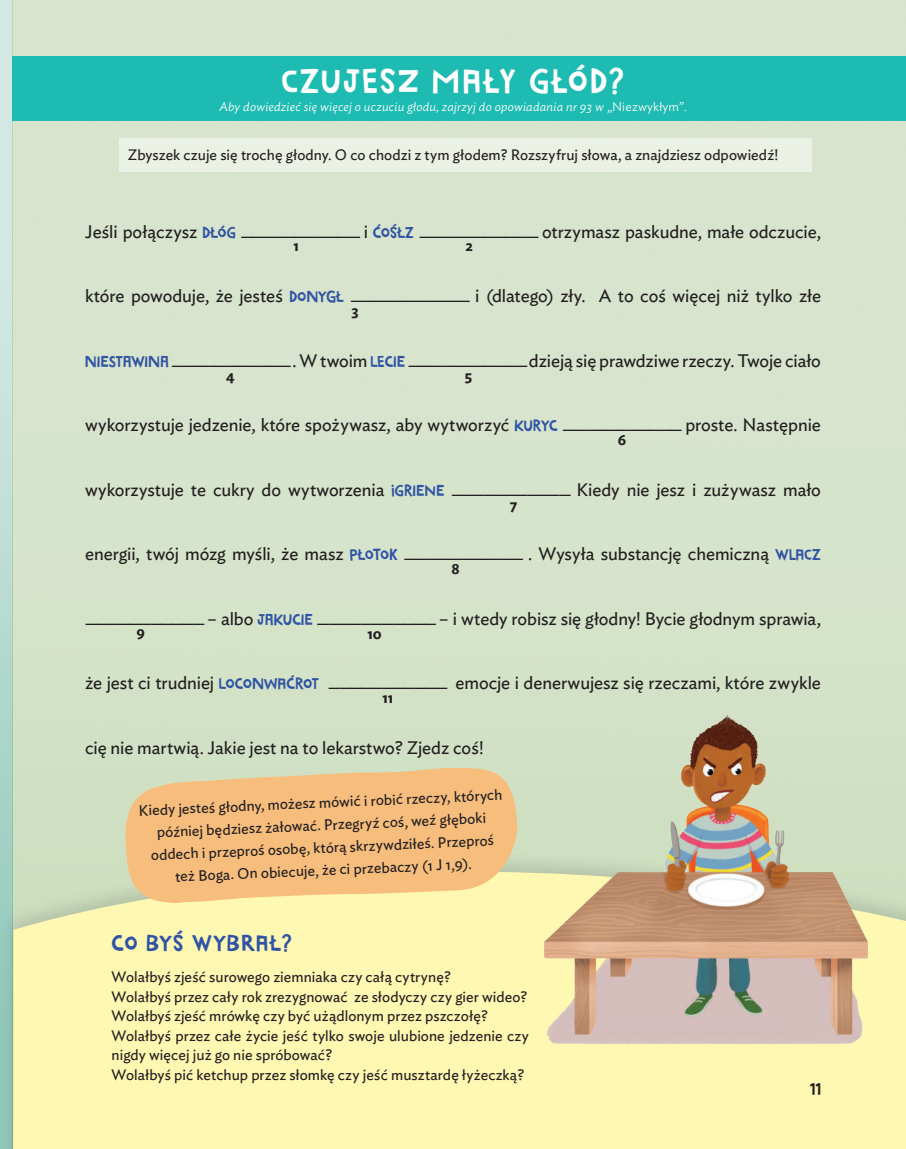
<style>
.page{position:relative;width:906px;height:1149px;background:#fff}
.page>*{position:absolute;margin:0;border:0;box-sizing:border-box;transform-origin:0 0}
.t1{font:36px "Marujo";letter-spacing:.05em;color:#fff}
.t2{font:24px "Marujo";letter-spacing:.06em;color:#3054a4}
.t3{font:18px "Ideal Sans";letter-spacing:-.005em;color:#231f20}
.t4{font:18px "Marujo";color:#231f20}
.t5{font:16.5px "Marujo";color:#3054a4}
.t6{font:15px/19.5px "Ideal Sans";letter-spacing:.005em;color:#231f20;text-align:center}
.t7{font:600 15px "Ideal Sans";color:#231f20}
.t8{font:italic 300 12.75px "Ideal Sans";letter-spacing:.02em;color:#fff}
.s1{font-style:normal}
.s2{font-family:"Marujo";font-size:16.5px;color:#3054a4}
</style>
<div class="page">
<div style="left:0;top:0;width:906px;height:849px;background:#d7e4cc"></div>
<svg style="left:13px;top:797px;width:893px;height:351px;background:#faf5b3"></svg>
<img style="left:523px;top:704px;width:383px;height:354px">
<svg style="left:125px;top:767px;width:393px;height:135px;background:#f2c385"></svg>
<div style="left:119px;top:139px;width:692px;height:33px;background:#ebf1e5"></div>
<div style="left:13px;top:56px;width:893px;height:65px;background:#1dbbb1"></div>
<h1 class="t1" style="left:282px;top:59px;width:344px">CZUJESZ MAŁY GŁÓD?</h1>
<p class="t8" style="left:219px;top:96px;width:469px">Aby dowiedzieć się więcej o uczuciu głodu, zajrzyj do opowiadania nr 93 w <span class="s1">„Niezwykłym”.</span></p>
<p class="t6" style="left:128px;top:144px;width:652px">Zbyszek czuje się trochę głodny. O co chodzi z tym głodem? Rozszyfruj słowa, a znajdziesz odpowiedź!</p>
<p class="t3" style="left:85px;top:217px;width:737px">Jeśli połączysz <span class="s2">DŁÓG</span> ___________ i <span class="s2">ĆOŚŁZ</span> ___________ otrzymasz paskudne, małe odczucie,</p>
<p class="t7" style="left:293px;top:234px;width:7px">1</p>
<p class="t7" style="left:465px;top:233px;width:9px">2</p>
<p class="t3" style="left:85px;top:282px;width:737px">które powoduje, że jesteś <span class="s2">DONYGŁ</span> ___________ i (dlatego) zły. A to coś więcej niż tylko złe</p>
<p class="t7" style="left:351px;top:299px;width:9px">3</p>
<p class="t5" style="left:85px;top:351px;width:21px">NIESTAWI</p>
<p class="t3" style="left:149px;top:346px;width:674px"><span class="s2">NA</span> ___________ . W twoim <span class="s2">LECIE</span> ___________ dzieją się prawdziwe rzeczy. Twoje ciało</p>
<p class="t7" style="left:226px;top:363px;width:10px">4</p>
<p class="t7" style="left:465px;top:363px;width:9px">5</p>
<p class="t3" style="left:85px;top:411px;width:737px">wykorzystuje jedzenie, które spożywasz, aby wytworzyć <span class="s2">KU RYC</span> ___________ proste. Następnie</p>
<p class="t7" style="left:618px;top:428px;width:10px">6</p>
<p class="t3" style="left:85px;top:475px;width:737px">wykorzystuje te cukry do wytworzenia <span class="s2">IGRIENE</span> ___________ Kiedy nie jesz i zużywasz mało</p>
<p class="t7" style="left:510px;top:492px;width:9px">7</p>
<p class="t3" style="left:85px;top:540px;width:729px">energii, twój mózg myśli, że masz <span class="s2">PŁOTOK</span> ___________ . Wysyła substancję chemiczną <span class="s2">WLACZ</span></p>
<p class="t7" style="left:451px;top:557px;width:10px">8</p>
<p class="t3" style="left:85px;top:604px;width:737px">___________ – albo <span class="s2">JAKUCIE</span> ___________ – i wtedy robisz się głodny! Bycie głodnym sprawia,</p>
<p class="t7" style="left:137px;top:620px;width:10px">9</p>
<p class="t7" style="left:367px;top:621px;width:16px">10</p>
<p class="t3" style="left:85px;top:669px;width:737px">że jest ci trudniej <span class="s2">LOCONWAĆROT</span> ___________ emocje i denerwujesz się rzeczami, które zwykle</p>
<p class="t7" style="left:382px;top:686px;width:12px">11</p>
<p class="t3" style="left:85px;top:733px;width:400px">cię nie martwią. Jakie jest na to lekarstwo? Zjedz coś!</p>
<p class="t6" style="left:138px;top:799px;width:365px;line-height:22.5px;rotate:-3deg">Kiedy jesteś głodny, możesz mówić i robić rzeczy, których później będziesz żałować. Przegryź coś, weź głęboki oddech i przeproś osobę, którą skrzywdziłeś. Przeproś też Boga. On obiecuje, że ci przebaczy (1 J 1,9).</p>
<h2 class="t2" style="left:112px;top:928px;width:182px">CO BYŚ WYBRAŁ?</h2>
<p class="t6" style="left:112px;top:965px;width:419px;text-align:left">Wolałbyś zjeść surowego ziemniaka czy całą cytrynę?<br>Wolałbyś przez cały rok zrezygnować ze słodyczy czy gier wideo?<br>Wolałbyś zjeść mrówkę czy być użądlonym przez pszczołę?<br>Wolałbyś przez całe życie jeść tylko swoje ulubione jedzenie czy nigdy więcej już go nie spróbować?<br>Wolałbyś pić ketchup przez słomkę czy jeść musztardę łyżeczką?</p>
<p class="t4" style="left:809px;top:1078px;width:13px">11</p>
</div>
